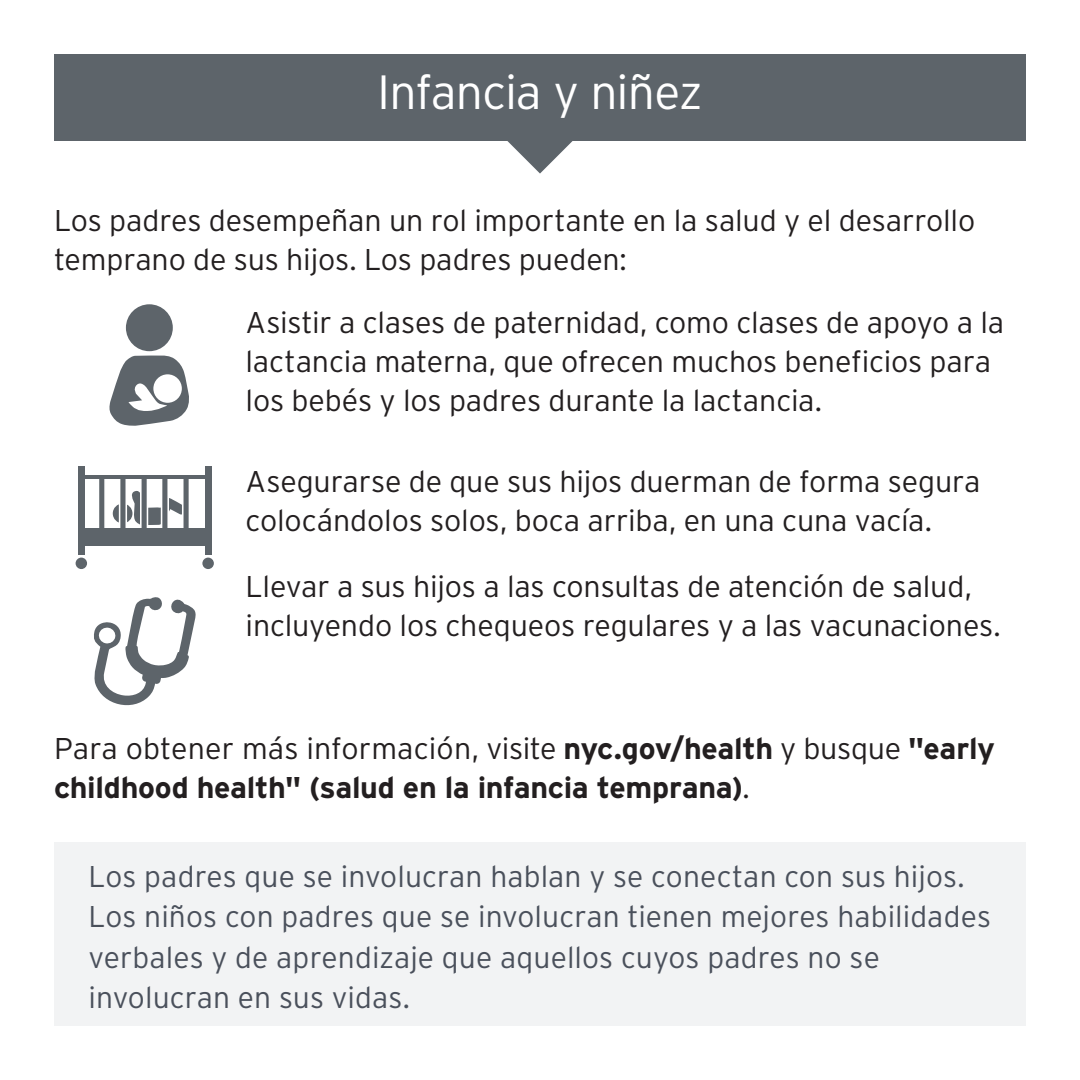
<style>
.page{position:relative;width:1080px;height:1080px;background:#fff}
.page>*{position:absolute;margin:0;border:0;box-sizing:border-box;transform-origin:0 0}
.hed{font:300 48px "Interstate";letter-spacing:-.02em;color:#fff}
.body_bullet_Purple{font:300 30px/39px "Interstate";letter-spacing:-.005em;color:#231f20}
.body{font:300 30px/40.5px "Interstate";letter-spacing:.005em;color:#4a505b}
.body_bullet_Purple-2{font:700 30px/39px "Interstate";letter-spacing:-.01em;color:#231f20}
.s1{font-weight:300}
</style>
<div class="page">
<svg style="left:442px;top:140px;width:196px;height:34px"></svg>
<div style="left:54px;top:54px;width:972px;height:86px;background:#5d646a"></div>
<div style="left:54px;top:842px;width:972px;height:184px;background:#f2f3f4"></div>
<svg style="left:98px;top:478px;width:8px;height:50px"></svg>
<div style="left:78px;top:466px;width:7px;height:89px;background:#5d646a"></div>
<div style="left:205px;top:466px;width:6px;height:89px;background:#5d646a"></div>
<svg style="left:113px;top:504px;width:19px;height:19px"></svg>
<svg style="left:130px;top:491px;width:52px;height:34px"></svg>
<div style="left:76px;top:558px;width:11px;height:11px;background:#5d646a;border-radius:50%"></div>
<div style="left:202px;top:558px;width:12px;height:11px;background:#5d646a;border-radius:50%"></div>
<svg style="left:119px;top:478px;width:8px;height:50px"></svg>
<svg style="left:140px;top:478px;width:8px;height:50px"></svg>
<svg style="left:161px;top:478px;width:8px;height:50px"></svg>
<svg style="left:182px;top:478px;width:8px;height:50px"></svg>
<hr style="left:80px;top:475px;width:131px;height:3px;background:#5d646a">
<div style="left:83px;top:528px;width:125px;height:18px;background:#5d646a"></div>
<div style="left:126px;top:304px;width:47px;height:47px;background:#5d646a;border-radius:50%"></div>
<svg style="left:109px;top:355px;width:80px;height:71px"></svg>
<svg style="left:94px;top:597px;width:102px;height:109px"></svg>
<p class="hed" style="left:377px;top:66px;width:327px">Infancia y niñez</p>
<p class="body_bullet_Purple" style="left:54px;top:201px;width:923px">Los padres desempeñan un rol importante en la salud y el desarrollo temprano de sus hijos. Los padres pueden:</p>
<p class="body_bullet_Purple" style="left:246px;top:303px;width:760px">Asistir a clases de paternidad, como clases de apoyo a la lactancia materna, que ofrecen muchos beneficios para los bebés y los padres durante la lactancia.</p>
<p class="body_bullet_Purple" style="left:246px;top:462px;width:736px">Asegurarse de que sus hijos duerman de forma segura colocándolos solos, boca arriba, en una cuna vacía.</p>
<p class="body_bullet_Purple" style="left:246px;top:567px;width:757px">Llevar a sus hijos a las consultas de atención de salud, incluyendo los chequeos regulares y a las vacunaciones.</p>
<p class="body_bullet_Purple-2" style="left:54px;top:729px;width:943px"><span class="s1">Para obtener más información, visite</span> nyc.gov/health <span class="s1">y busque</span> "early childhood health" (salud en la infancia temprana)<span class="s1">.</span></p>
<p class="body" style="left:89px;top:856px;width:904px">Los padres que se involucran hablan y se conectan con sus hijos.<br>Los niños con padres que se involucran tienen mejores habilidades verbales y de aprendizaje que aquellos cuyos padres no se involucran en sus vidas.</p>
</div>
